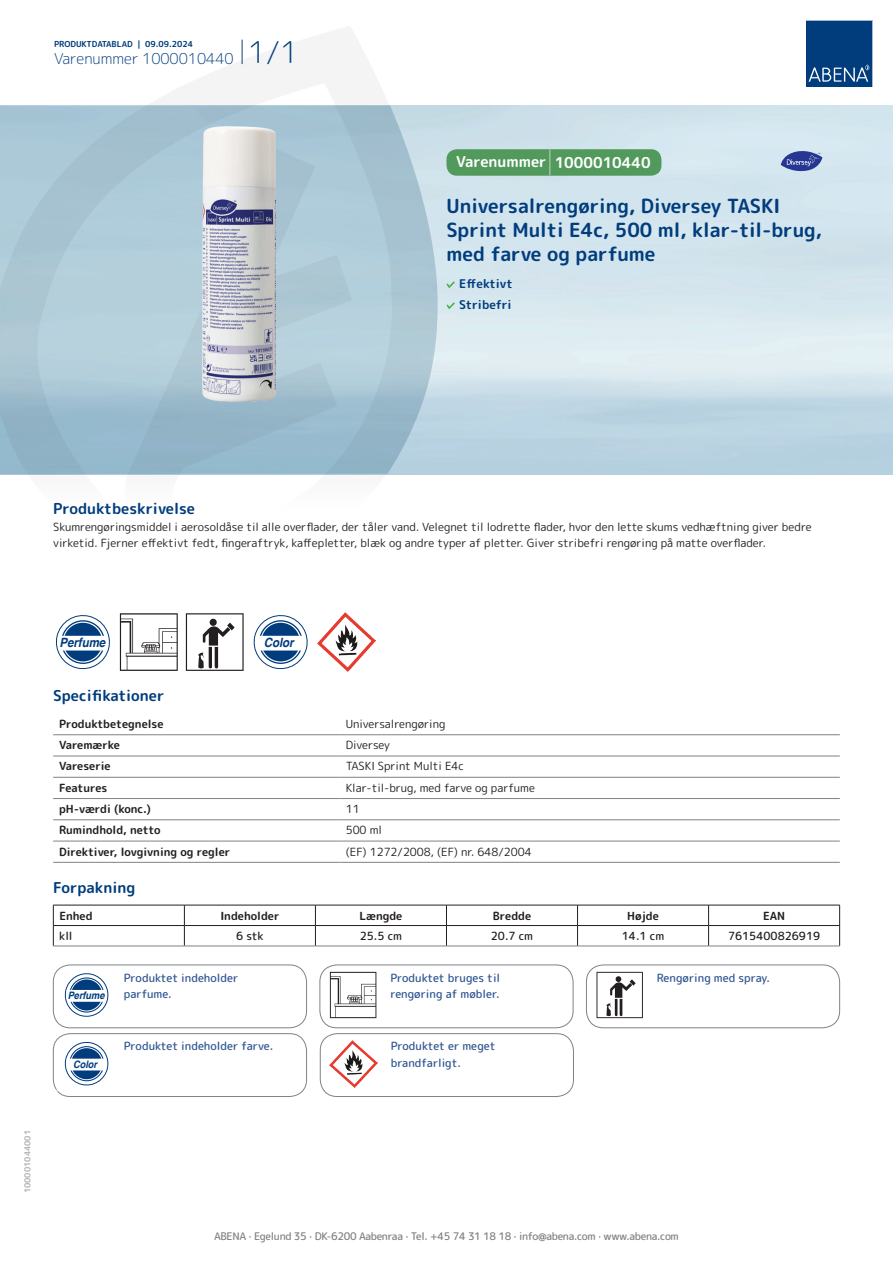
<style>
.page{position:relative;width:893px;height:1263px;background:#fff}
.page>*{position:absolute;margin:0;border:0;box-sizing:border-box;transform-origin:0 0}
.t1{font:700 19.5px/24px "Rounded Mplus 1 c";color:#013d7d}
.t2{font:700 15px "Rounded Mplus 1 c";color:#013d7d}
.t3{font:300 15px "Rounded Mplus 1 c";color:#013d7d}
.t4{font:700 15px "Rounded Mplus 1 c";color:#fff}
.t5{font:italic 700 12.75px "Helvetica";letter-spacing:-.005em;color:#013d7d;scale:.9 1}
.t6{font:700 12px/21px "Rounded Mplus 1 c";color:#013d7d}
.t7{font:11.25px/16.5px "Rounded Mplus 1 c";color:#231f20}
.t8{font:700 11.25px "Rounded Mplus 1 c";color:#231f20}
.t9{font:500 11.25px/16.5px "Rounded Mplus 1 c";color:#305691}
.t10{font:500 11.25px "Rounded Mplus 1 c";color:#231f20}
.t11{font:500 10.5px "Rounded Mplus 1 c";letter-spacing:-.03em;color:#808285}
.t12{font:700 10.5px "Rounded Mplus 1 c";color:#fff}
.t13{font:italic 700 10.2px "Helvetica";letter-spacing:-.005em;color:#013d7d;scale:.9 1}
.t14{font:700 8.25px "Rounded Mplus 1 c";color:#013d7d}
.t15{font:700 8.25px "Rounded Mplus 1 c";color:#b2b3b7}
.s1{font-size:30px}
.s2{font-size:25.5px}
</style>
<div class="page">
<svg style="left:0;top:26px;width:439px;height:449px"></svg>
<svg style="left:0;top:106px;width:438px;height:368px;background:#a8c5d4"></svg>
<svg style="left:242px;top:40px;width:1px;height:24px"></svg>
<svg style="left:806px;top:20px;width:67px;height:67px;background:#144b86"></svg>
<img style="left:202px;top:127px;width:74px;height:275px">
<svg style="left:55px;top:615px;width:55px;height:55px"></svg>
<svg style="left:120px;top:613px;width:58px;height:58px"></svg>
<svg style="left:186px;top:613px;width:58px;height:58px"></svg>
<svg style="left:253px;top:615px;width:55px;height:55px"></svg>
<img style="left:317px;top:613px;width:59px;height:58px">
<hr style="left:53px;top:734px;width:287px;height:1px;background:#808285">
<hr style="left:340px;top:734px;width:500px;height:1px;background:#808285">
<hr style="left:53px;top:756px;width:287px;height:1px;background:#808285">
<hr style="left:340px;top:756px;width:500px;height:1px;background:#808285">
<hr style="left:53px;top:777px;width:287px;height:1px;background:#808285">
<hr style="left:340px;top:777px;width:500px;height:1px;background:#808285">
<hr style="left:53px;top:798px;width:287px;height:1px;background:#808285">
<hr style="left:340px;top:798px;width:500px;height:1px;background:#808285">
<hr style="left:53px;top:819px;width:287px;height:1px;background:#808285">
<hr style="left:340px;top:819px;width:500px;height:1px;background:#808285">
<hr style="left:53px;top:841px;width:287px;height:1px;background:#808285">
<hr style="left:340px;top:841px;width:500px;height:1px;background:#808285">
<hr style="left:53px;top:862px;width:287px;height:1px;background:#808285">
<hr style="left:340px;top:862px;width:500px;height:1px;background:#808285">
<hr style="left:53px;top:905px;width:131px;height:1px;background:#231f20">
<hr style="left:184px;top:905px;width:131px;height:1px;background:#231f20">
<hr style="left:315px;top:905px;width:131px;height:1px;background:#231f20">
<hr style="left:446px;top:905px;width:131px;height:1px;background:#231f20">
<hr style="left:577px;top:905px;width:132px;height:1px;background:#231f20">
<hr style="left:709px;top:905px;width:131px;height:1px;background:#231f20">
<hr style="left:53px;top:925px;width:131px;height:1px;background:#231f20">
<svg style="left:53px;top:905px;width:1px;height:41px"></svg>
<hr style="left:184px;top:925px;width:131px;height:1px;background:#231f20">
<svg style="left:184px;top:905px;width:1px;height:41px"></svg>
<hr style="left:315px;top:925px;width:131px;height:1px;background:#231f20">
<svg style="left:315px;top:905px;width:1px;height:41px"></svg>
<hr style="left:446px;top:925px;width:131px;height:1px;background:#231f20">
<svg style="left:446px;top:905px;width:1px;height:41px"></svg>
<hr style="left:577px;top:925px;width:132px;height:1px;background:#231f20">
<svg style="left:577px;top:905px;width:1px;height:41px"></svg>
<hr style="left:709px;top:925px;width:131px;height:1px;background:#231f20">
<svg style="left:708px;top:905px;width:1px;height:41px"></svg>
<svg style="left:839px;top:905px;width:1px;height:41px"></svg>
<hr style="left:53px;top:946px;width:131px;height:1px;background:#808285">
<hr style="left:184px;top:946px;width:131px;height:1px;background:#808285">
<hr style="left:315px;top:946px;width:131px;height:1px;background:#808285">
<hr style="left:446px;top:946px;width:131px;height:1px;background:#808285">
<hr style="left:577px;top:946px;width:132px;height:1px;background:#808285">
<hr style="left:709px;top:946px;width:131px;height:1px;background:#808285">
<svg style="left:64px;top:973px;width:45px;height:44px"></svg>
<div style="left:53px;top:965px;width:254px;height:63px;border:1px solid #808285;border-radius:17px"></div>
<svg style="left:330px;top:972px;width:46px;height:46px"></svg>
<div style="left:320px;top:965px;width:253px;height:63px;border:1px solid #808285;border-radius:17px"></div>
<svg style="left:596px;top:972px;width:47px;height:46px"></svg>
<div style="left:586px;top:965px;width:254px;height:63px;border:1px solid #808285;border-radius:17px"></div>
<svg style="left:64px;top:1041px;width:45px;height:45px"></svg>
<div style="left:53px;top:1033px;width:254px;height:64px;border:1px solid #808285;border-radius:17px"></div>
<img style="left:330px;top:1040px;width:47px;height:47px">
<div style="left:320px;top:1033px;width:254px;height:64px;border:1px solid #808285;border-radius:17px"></div>
<svg style="left:446px;top:281px;width:9px;height:7px"></svg>
<svg style="left:446px;top:302px;width:9px;height:7px"></svg>
<div style="left:446px;top:149px;width:215px;height:27px;background:#52995c;border-radius:10px"></div>
<svg style="left:781px;top:151px;width:41px;height:20px"></svg>
<p class="t14" style="left:54px;top:38px;width:141px">PRODUKTDATABLAD | 09.09.2024</p>
<h2 class="t3" style="left:54px;top:48px;width:246px">Varenummer 1000010440 <span class="s1">1/1</span></h2>
<h2 class="t4" style="left:456px;top:152px;width:196px">Varenummer <span class="s2">|</span> 1000010440</h2>
<h1 class="t1" style="left:446px;top:194px;width:377px">Universalrengøring, Diversey TASKI<br>Sprint Multi E4c, 500 ml, klar-til-brug, med farve og parfume</h1>
<p class="t6" style="left:459px;top:273px;width:55px">Effektivt<br>Stribefri</p>
<h2 class="t2" style="left:53px;top:498px;width:143px">Produktbeskrivelse</h2>
<p class="t7" style="left:53px;top:518px;width:760px">Skumrengøringsmiddel i aerosoldåse til alle overflader, der tåler vand. Velegnet til lodrette flader, hvor den lette skums vedhæftning giver bedre virketid. Fjerner effektivt fedt, fingeraftryk, kaffepletter, blæk og andre typer af pletter. Giver stribefri rengøring på matte overflader.</p>
<p class="t15" style="left:22px;top:1193px;width:65px;rotate:-90deg">100001044001</p>
<p class="t5" style="left:59px;top:632px;width:53px">Perfume</p>
<p class="t5" style="left:264px;top:632px;width:35px">Color</p>
<h2 class="t2" style="left:53px;top:685px;width:113px">Specifikationer</h2>
<p class="t8" style="left:59px;top:716px;width:106px">Produktbetegnelse</p>
<p class="t7" style="left:346px;top:715px;width:101px">Universalrengøring</p>
<p class="t8" style="left:59px;top:737px;width:62px">Varemærke</p>
<p class="t7" style="left:346px;top:737px;width:46px">Diversey</p>
<p class="t8" style="left:59px;top:758px;width:53px">Vareserie</p>
<p class="t7" style="left:346px;top:758px;width:120px">TASKI Sprint Multi E4c</p>
<p class="t8" style="left:59px;top:780px;width:50px">Features</p>
<p class="t7" style="left:346px;top:779px;width:191px">Klar-til-brug, med farve og parfume</p>
<p class="t8" style="left:59px;top:801px;width:93px">pH-værdi (konc.)</p>
<p class="t7" style="left:346px;top:801px;width:15px">11</p>
<p class="t8" style="left:59px;top:822px;width:103px">Rumindhold, netto</p>
<p class="t7" style="left:346px;top:822px;width:38px">500 ml</p>
<p class="t8" style="left:59px;top:843px;width:173px">Direktiver, lovgivning og regler</p>
<p class="t7" style="left:346px;top:843px;width:188px">(EF) 1272/2008, (EF) nr. 648/2004</p>
<h2 class="t2" style="left:53px;top:876px;width:84px">Forpakning</h2>
<p class="t8" style="left:59px;top:907px;width:35px">Enhed</p>
<p class="t8" style="left:220px;top:907px;width:61px">Indeholder</p>
<p class="t8" style="left:359px;top:907px;width:44px">Længde</p>
<p class="t8" style="left:493px;top:907px;width:40px">Bredde</p>
<p class="t8" style="left:627px;top:907px;width:33px">Højde</p>
<p class="t8" style="left:763px;top:907px;width:24px">EAN</p>
<p class="t10" style="left:59px;top:928px;width:15px">kll</p>
<p class="t10" style="left:236px;top:928px;width:29px">6 stk</p>
<p class="t10" style="left:360px;top:928px;width:44px">25.5 cm</p>
<p class="t10" style="left:491px;top:928px;width:44px">20.7 cm</p>
<p class="t10" style="left:622px;top:928px;width:44px">14.1 cm</p>
<p class="t10" style="left:728px;top:928px;width:94px">7615400826919</p>
<p class="t9" style="left:124px;top:969px;width:116px">Produktet indeholder</p>
<p class="t13" style="left:68px;top:987px;width:42px">Perfume</p>
<p class="t9" style="left:124px;top:986px;width:50px">parfume.</p>
<p class="t9" style="left:390px;top:969px;width:111px">Produktet bruges til rengøring af møbler.</p>
<p class="t9" style="left:657px;top:969px;width:115px">Rengøring med spray.</p>
<p class="t12" style="left:53px;top:1085px;width:7px">*</p>
<p class="t13" style="left:73px;top:1056px;width:28px">Color</p>
<p class="t9" style="left:124px;top:1038px;width:151px">Produktet indeholder farve.</p>
<p class="t9" style="left:391px;top:1038px;width:106px">Produktet er meget brandfarligt.</p>
<p class="t11" style="left:214px;top:1229px;width:466px">ABENA · Egelund 35 · DK-6200 Aabenraa · Tel. +45 74 31 18 18 · info@abena.com · www.abena.com</p>
</div>
